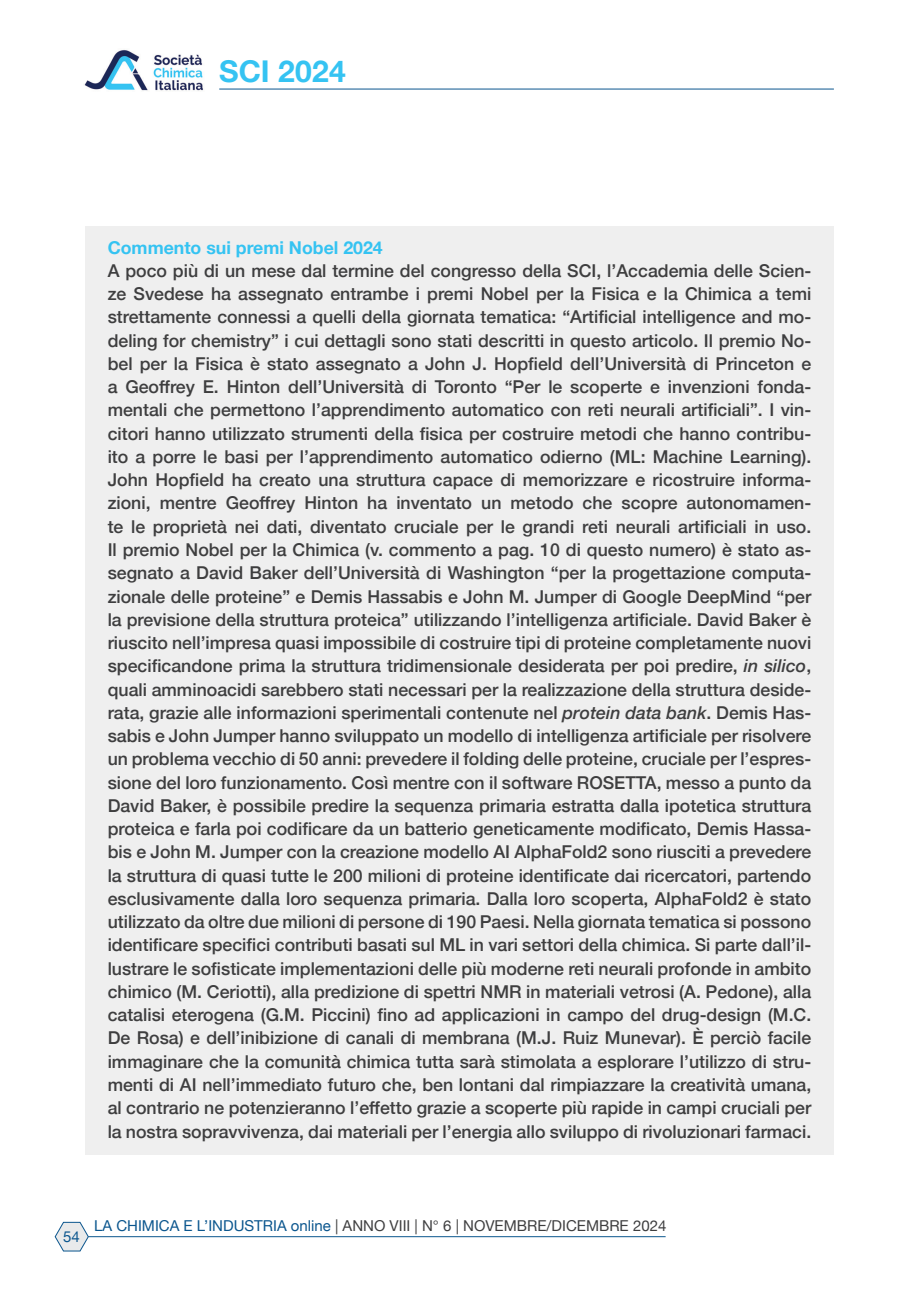
<style>
.page{position:relative;width:919px;height:1289px;background:#fff}
.page>*{position:absolute;margin:0;border:0;box-sizing:border-box;transform-origin:0 0}
.t1{font:700 30px "Helvetica Neue";letter-spacing:.005em;color:#35c3f2}
.Body_Text_2{font:500 17.7px/23.2px "Helvetica Neue";color:#3e3e3f;text-align:justify}
.Body_Text_2-2{font:700 17.7px "Helvetica Neue";color:#35c3f2}
.t2{font:15px "Helvetica Neue";color:#3e3e3f}
.t3{font:15px "Helvetica Neue";color:#0b568e}
.s1{font-style:italic}
.s2{color:#0b568e}
</style>
<div class="page">
<svg style="left:55px;top:1222px;width:33px;height:29px"></svg>
<hr style="left:88px;top:1236px;width:577px;height:1px;background:#0b568e">
<hr style="left:219px;top:89px;width:614px;height:1px;background:#0b568e">
<img style="left:84px;top:50px;width:119px;height:41px">
<div style="left:85px;top:226px;width:748px;height:929px;background:#efefef"></div>
<h1 class="t1" style="left:219px;top:48px;width:128px">SCI 2024</h1>
<p class="Body_Text_2-2" style="left:108px;top:233px;width:276px">Commento sui premi Nobel 2024</p>
<p class="Body_Text_2" style="left:108px;top:257px;width:705px">A poco più di un mese dal termine del congresso della SCI, l’Accademia delle Scien&shy;ze Svedese ha assegnato entrambe i premi Nobel per la Fisica e la Chimica a temi strettamente connessi a quelli della giornata tematica: “Artificial intelligence and mo&shy;deling for chemistry” i cui dettagli sono stati descritti in questo articolo. Il premio No&shy;bel per la Fisica è stato assegnato a John J. Hopfield dell’Università di Princeton e a Geoffrey E. Hinton dell’Università di Toronto “Per le scoperte e invenzioni fonda&shy;mentali che permettono l’apprendimento automatico con reti neurali artificiali”. I vin&shy;citori hanno utilizzato strumenti della fisica per costruire metodi che hanno contribu&shy;ito a porre le basi per l’apprendimento automatico odierno (ML: Machine Learning).<br>John Hopfield ha creato una struttura capace di memorizzare e ricostruire informa&shy;zioni, mentre Geoffrey Hinton ha inventato un metodo che scopre autonomamen&shy;te le proprietà nei dati, diventato cruciale per le grandi reti neurali artificiali in uso.</p>
<p class="Body_Text_2" style="left:108px;top:536px;width:705px">Il premio Nobel per la Chimica (v. commento a pag. 10 di questo numero) è stato as&shy;segnato a David Baker dell’Università di Washington “per la progettazione computa&shy;zionale delle proteine” e Demis Hassabis e John M. Jumper di Google DeepMind “per la previsione della struttura proteica” utilizzando l’intelligenza artificiale. David Baker è riuscito nell’impresa quasi impossibile di costruire tipi di proteine completamente nuovi specificandone prima la struttura tridimensionale desiderata per poi predire, <span class="s1">in silico</span>, quali amminoacidi sarebbero stati necessari per la realizzazione della struttura deside&shy;rata, grazie alle informazioni sperimentali contenute nel <span class="s1">protein data bank</span>. Demis Has&shy;sabis e John Jumper hanno sviluppato un modello di intelligenza artificiale per risolvere un problema vecchio di 50 anni: prevedere il folding delle proteine, cruciale per l’espres&shy;sione del loro funzionamento. Così mentre con il software ROSETTA, messo a punto da David Baker, è possibile predire la sequenza primaria estratta dalla ipotetica struttura proteica e farla poi codificare da un batterio geneticamente modificato, Demis Hassa&shy;bis e John M. Jumper con la creazione modello AI AlphaFold2 sono riusciti a prevedere la struttura di quasi tutte le 200 milioni di proteine identificate dai ricercatori, partendo esclusivamente dalla loro sequenza primaria. Dalla loro scoperta, AlphaFold2 è stato utilizzato da oltre due milioni di persone di 190 Paesi. Nella giornata tematica si possono identificare specifici contributi basati sul ML in vari settori della chimica. Si parte dall’il&shy;lustrare le sofisticate implementazioni delle più moderne reti neurali profonde in ambito chimico (M. Ceriotti), alla predizione di spettri NMR in materiali vetrosi (A. Pedone), alla catalisi eterogena (G.M. Piccini) fino ad applicazioni in campo del drug-design (M.C.<br>De Rosa) e dell’inibizione di canali di membrana (M.J. Ruiz Munevar). È perciò facile immaginare che la comunità chimica tutta sarà stimolata a esplorare l’utilizzo di stru&shy;menti di AI nell’immediato futuro che, ben lontani dal rimpiazzare la creatività umana, al contrario ne potenzieranno l’effetto grazie a scoperte più rapide in campi cruciali per la nostra sopravvivenza, dai materiali per l’energia allo sviluppo di rivoluzionari farmaci.</p>
<p class="t3" style="left:63px;top:1225px;width:18px">54</p>
<p class="t2" style="left:94px;top:1214px;width:573px"><span class="s2">LA CHIMICA E L’INDUSTRIA online</span> | ANNO VIII | N° 6 | NOVEMBRE/DICEMBRE 2024</p>
</div>
